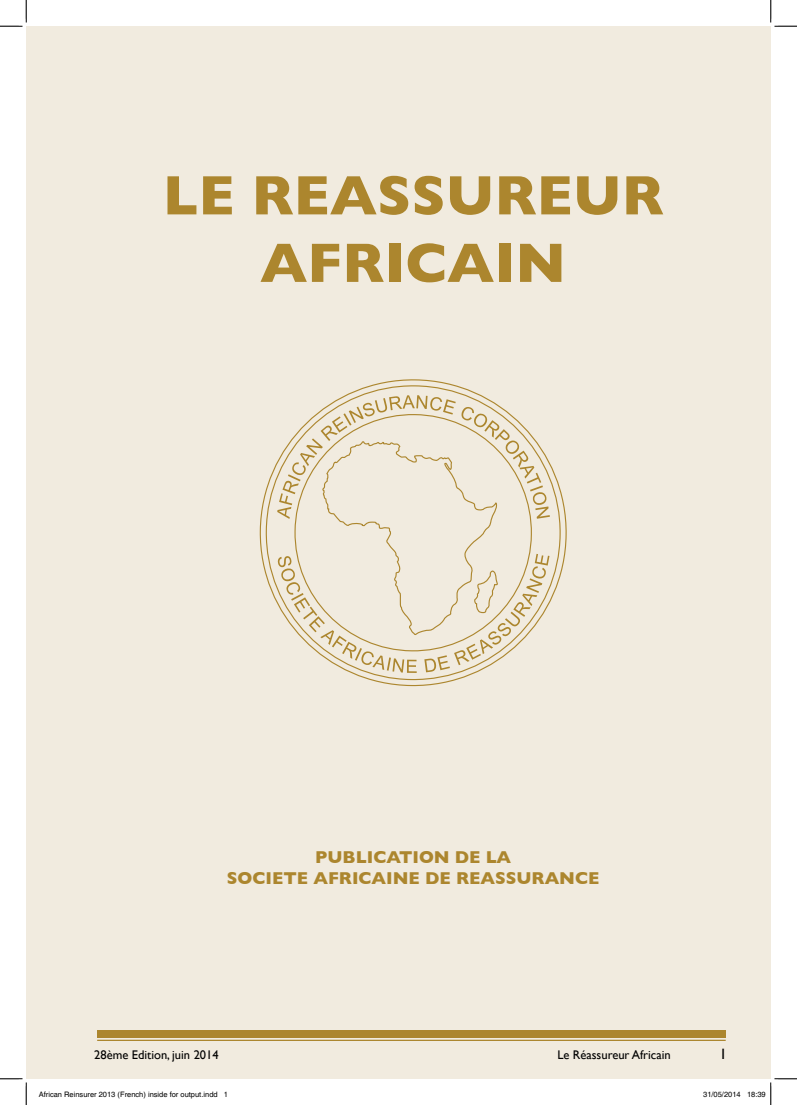
<style>
.page{position:relative;width:797px;height:1105px;background:#fff}
.page>*{position:absolute;margin:0;border:0;box-sizing:border-box;transform-origin:0 0}
.t1{font:700 56.25px/67.5px "Gill Sans";color:#ac862e;text-align:center}
.t2{font:700 17.5px/21px "Gill Sans";color:#ac862e;text-align:center}
.t3{font:15px "Gill Sans";color:#000}
.t4{font:12.5px "Gill Sans";color:#000}
.t5{font:7.5px "Helvetica";color:#000}
</style>
<div class="page">
<div style="left:26px;top:26px;width:744px;height:1053px;background:#f1ebdf"></div>
<div style="left:97px;top:1030px;width:628px;height:7px;background:#ac862e"></div>
<hr style="left:97px;top:1040px;width:628px;height:1px;background:#ac862e">
<svg style="left:259px;top:379px;width:308px;height:308px"></svg>
<svg style="left:424px;top:550px;width:125px;height:122px"></svg>
<svg style="left:321px;top:434px;width:177px;height:201px"></svg>
<svg style="left:0;top:0;width:27px;height:27px"></svg>
<svg style="left:0;top:1078px;width:27px;height:27px"></svg>
<svg style="left:770px;top:0;width:27px;height:27px"></svg>
<svg style="left:770px;top:1078px;width:27px;height:27px"></svg>
<h1 class="t1" style="left:163px;top:161px;width:502px">LE REASSUREUR<br>AFRICAIN</h1>
<h2 class="t2" style="left:227px;top:846px;width:374px">PUBLICATION DE LA<br>SOCIETE AFRICAINE DE REASSURANCE</h2>
<p class="t4" style="left:560px;top:1048px;width:115px">Le Réassureur Africain</p>
<p class="t3" style="left:719px;top:1045px;width:9px">1</p>
<p class="t4" style="left:94px;top:1047px;width:126px">28ème Edition, juin 2014</p>
<p class="t4" style="left:97px;top:1048px;width:126px">28ème Edition, juin 2014</p>
<p class="t4" style="left:557px;top:1047px;width:115px">Le Réassureur Africain</p>
<p class="t5" style="left:39px;top:1090px;width:191px">African Reinsurer 2013 (French) inside for output.indd 1</p>
<p class="t5" style="left:703px;top:1090px;width:64px">31/05/2014 18:39</p>
</div>
